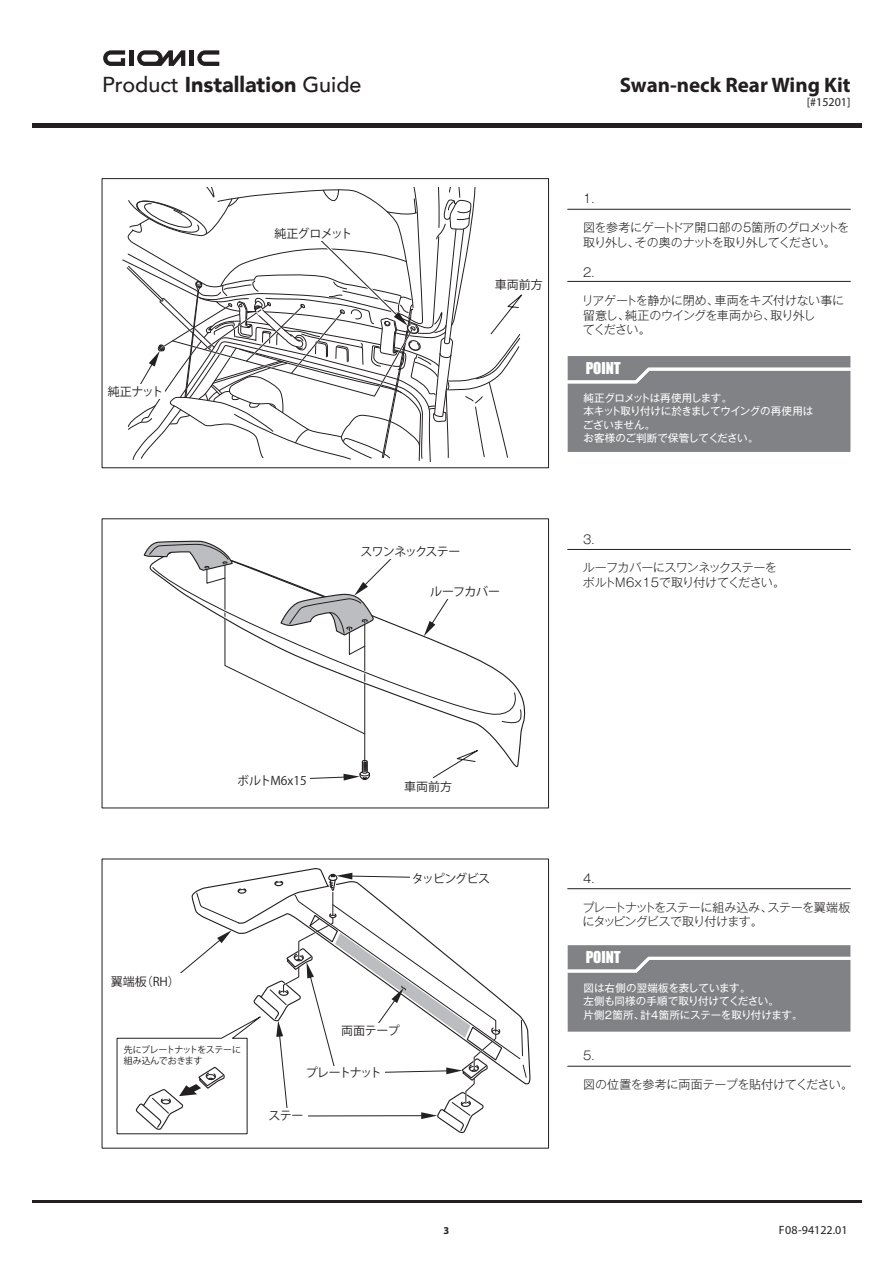
<style>
.page{position:relative;width:893px;height:1263px;background:#fff}
.page>*{position:absolute;margin:0;border:0;box-sizing:border-box;transform-origin:0 0}
.t1{font:500 21.6px "Avenir";color:#231f20}
.t2{font:700 21px "Myriad Pro";color:#231f20}
.t3{font:15px "Impact";color:#fff}
.t4{font:300 12px/14.4px "Gothic MB101 Pro";letter-spacing:-.035em;color:#231f20}
.t5{font:300 12px/14.4px "Gothic MB101 Pro";letter-spacing:-.055em;color:#231f20}
.t6{font:12px "Koz Go Pro";letter-spacing:-.04em;color:#231f20}
.t7{font:12px "Myriad Pro";color:#231f20}
.t8{font:12px "Koz Go Pro";letter-spacing:-.075em;color:#231f20}
.t9{font:12px "Koz Go Pro";color:#231f20}
.t10{font:12px "Koz Go Pro";letter-spacing:-.065em;color:#231f20}
.t11{font:12px "Koz Go Pro";letter-spacing:-.08em;color:#231f20}
.t12{font:12px "Koz Go Pro";letter-spacing:-.105em;color:#231f20}
.t13{font:10.5px/13.5px "Gothic MB101 Pro";letter-spacing:-.035em;color:#fff}
.t14{font:10.5px/13.5px "Gothic MB101 Pro";letter-spacing:-.015em;color:#fff}
.t15{font:700 10.5px "Myriad Pro";color:#231f20}
.t16{font:9px/10.8px "Koz Go Pro";letter-spacing:-.05em;color:#231f20}
.s1{font-weight:900}
</style>
<div class="page">
<div style="left:102px;top:178px;width:447px;height:290px;border:1px solid #231f20"></div>
<hr style="left:32px;top:1200px;width:829px;height:2px;background:#231f20">
<div style="left:129px;top:50px;width:5px;height:16px;background:#231f20"></div>
<hr style="left:190px;top:50px;width:4px;height:16px;background:#231f20">
<svg style="left:103px;top:50px;width:22px;height:16px"></svg>
<svg style="left:197px;top:50px;width:22px;height:16px"></svg>
<svg style="left:137px;top:50px;width:48px;height:16px"></svg>
<div style="left:32px;top:123px;width:829px;height:5px;background:#231f20"></div>
<svg style="left:364px;top:689px;width:161px;height:79px"></svg>
<svg style="left:394px;top:624px;width:124px;height:92px"></svg>
<svg style="left:310px;top:759px;width:61px;height:22px"></svg>
<hr style="left:568px;top:549px;width:282px;height:1px;background:#231f20">
<hr style="left:568px;top:281px;width:282px;height:1px;background:#231f20">
<div style="left:568px;top:356px;width:282px;height:96px;background:#808285"></div>
<hr style="left:568px;top:209px;width:282px;height:1px;background:#231f20">
<hr style="left:568px;top:888px;width:282px;height:1px;background:#231f20">
<hr style="left:568px;top:1066px;width:282px;height:1px;background:#231f20">
<div style="left:568px;top:945px;width:282px;height:87px;background:#808285"></div>
<svg style="left:116px;top:858px;width:411px;height:276px"></svg>
<svg style="left:143px;top:540px;width:251px;height:194px"></svg>
<div style="left:357px;top:545px;width:108px;height:14px;background:#fff"></div>
<svg style="left:424px;top:599px;width:31px;height:37px"></svg>
<svg style="left:122px;top:187px;width:400px;height:274px"></svg>
<svg style="left:433px;top:749px;width:48px;height:29px"></svg>
<h1 class="t1" style="left:102px;top:66px;width:261px">Product <span class="s1">Installation</span> Guide</h1>
<h2 class="t2" style="left:620px;top:71px;width:232px">Swan-neck Rear Wing Kit</h2>
<p class="t7" style="left:807px;top:95px;width:45px">[#15201]</p>
<p class="t6" style="left:108px;top:383px;width:57px">純正ナット</p>
<p class="t10" style="left:274px;top:225px;width:80px">純正グロメット</p>
<p class="t6" style="left:495px;top:277px;width:49px">車両前方</p>
<p class="t8" style="left:361px;top:544px;width:102px">スワンネックステー</p>
<p class="t6" style="left:430px;top:583px;width:71px">ルーフカバー</p>
<p class="t4" style="left:583px;top:190px;width:13px">1.</p>
<p class="t4" style="left:583px;top:219px;width:268px">図を参考にゲートドア開口部の5箇所のグロメットを取り外し、その奥のナットを取り外してください。</p>
<p class="t4" style="left:583px;top:263px;width:13px">2.</p>
<p class="t4" style="left:582px;top:292px;width:264px">リアゲートを静かに閉め、車両をキズ付けない事に留意し、純正のウイングを車両から、取り外し<br>てください。</p>
<p class="t3" style="left:586px;top:357px;width:37px">POINT</p>
<p class="t13" style="left:583px;top:389px;width:232px">純正グロメットは再使用します。<br>本キット取り付けに於きましてウイングの再使用はございません。<br>お客様のご判断で保管してください。</p>
<p class="t4" style="left:583px;top:530px;width:13px">3.</p>
<p class="t4" style="left:583px;top:559px;width:204px">ルーフカバーにスワンネックステーをボルトM6x15で取り付けてください。</p>
<p class="t6" style="left:111px;top:974px;width:71px">翼端板（RH）</p>
<p class="t9" style="left:237px;top:773px;width:71px">ボルトM6x15</p>
<p class="t6" style="left:404px;top:779px;width:49px">車両前方</p>
<p class="t11" style="left:412px;top:871px;width:80px">タッピングビス</p>
<p class="t6" style="left:341px;top:1023px;width:60px">両面テープ</p>
<p class="t4" style="left:583px;top:869px;width:13px">4.</p>
<p class="t5" style="left:582px;top:898px;width:269px">プレートナットをステーに組み込み、ステーを翼端板にタッピングビスで取り付けます。</p>
<p class="t3" style="left:586px;top:946px;width:37px">POINT</p>
<p class="t14" style="left:583px;top:979px;width:221px">図は右側の翌端板を表しています。<br>左側も同様の手順で取り付けてください。<br>片側2箇所、計4箇所にステーを取り付けます。</p>
<p class="t16" style="left:124px;top:1044px;width:119px">先にプレートナットをステーに組み込んでおきます</p>
<p class="t4" style="left:583px;top:1047px;width:13px">5.</p>
<p class="t4" style="left:583px;top:1076px;width:271px">図の位置を参考に両面テープを貼付けてください。</p>
<p class="t12" style="left:306px;top:1065px;width:78px">プレートナット</p>
<p class="t6" style="left:268px;top:1107px;width:37px">ステー</p>
<p class="t15" style="left:444px;top:1223px;width:7px">3</p>
<p class="t7" style="left:779px;top:1222px;width:70px">F08-94122.01</p>
</div>
